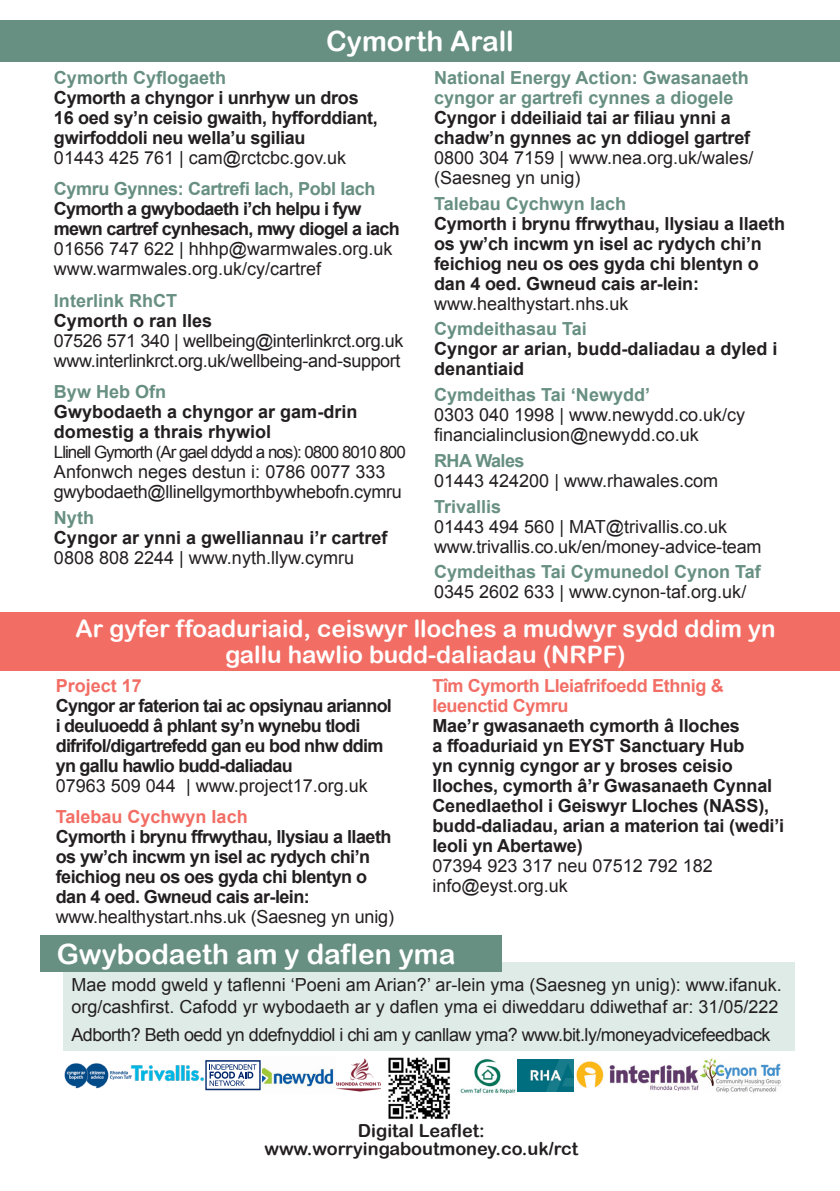
<style>
.page{position:relative;width:840px;height:1191px;background:#fff}
.page>*{position:absolute;margin:0;border:0;box-sizing:border-box;transform-origin:0 0}
.text{font:28px "Arial Rounded MT Bold";color:#fff}
.white_title{font:28px "Arial Rounded MT Bold";color:#fff}
.text-2{font:24px/26px "Arial Rounded MT Bold";color:#fff;text-align:center}
.centred_bold_text{font:700 18px/20px "Arial";letter-spacing:-.01em;color:#231f20}
.text-3{font:18px/22px "Arial";color:#231f20}
.centred_bold_text-2{font:18px/20px "Arial";color:#231f20}
.grey_address_title{font:700 18px/20px "Arial";letter-spacing:-.01em;color:#231f20}
.centred_bold_text-3{font:700 18px/20px "Arial";letter-spacing:-.03em;color:#231f20}
.centred_bold_text-4{font:18px/20px "Arial";letter-spacing:-.02em;color:#231f20}
.centred_bold_text-5{font:700 18px/20px "Arial";letter-spacing:-.04em;color:#231f20}
.grey_address_title-2{font:700 18px/20px "Arial";letter-spacing:-.04em;color:#231f20}
.centred_bold_text-6{font:700 18px "Arial";color:#678f82}
.text-4{font:18px "Arial";letter-spacing:-.03em;color:#231f20}
.centred_text{font:18px/20px "Arial";color:#231f20}
.t1{font:18px/18px "Arial Rounded MT Bold";color:#231f20;text-align:center}
.grey_address_title-3{font:700 18px "Arial";color:#f26e65}
.grey_address_title-4{font:700 18px "Arial";color:#678f82}
.centred_bold_text-7{font:700 18px "Arial";letter-spacing:-.03em;color:#678f82}
.centred_bold_text-8{font:17px "Arial";letter-spacing:-.06em;color:#231f20}
.s1{color:#678f82}
.s2{font-weight:700;color:#678f82}
.s3{font-weight:700}
.s4{font-weight:400}
.s5{color:#f26e65}
</style>
<div class="page">
<div style="left:0;top:21px;width:839px;height:41px;background:#678f82"></div>
<div style="left:0;top:612px;width:839px;height:58px;background:#f26e65"></div>
<div style="left:63px;top:962px;width:731px;height:89px;background:#dfebe7"></div>
<div style="left:40px;top:935px;width:461px;height:37px;background:#678f82"></div>
<img style="left:64px;top:1063px;width:64px;height:26px">
<svg style="left:206px;top:1060px;width:54px;height:30px"></svg>
<img style="left:460px;top:1058px;width:61px;height:36px">
<img style="left:700px;top:1058px;width:82px;height:35px">
<img style="left:128px;top:1060px;width:78px;height:31px">
<img style="left:336px;top:1058px;width:45px;height:34px">
<img style="left:517px;top:1059px;width:56px;height:32px">
<img style="left:263px;top:1067px;width:71px;height:20px">
<img style="left:576px;top:1061px;width:123px;height:29px">
<img style="left:388px;top:1057px;width:62px;height:62px">
<p class="white_title" style="left:326px;top:24px;width:189px">Cymorth Arall</p>
<p class="centred_bold_text-6" style="left:54px;top:66px;width:174px">Cymorth Cyflogaeth</p>
<p class="centred_bold_text" style="left:54px;top:88px;width:325px">Cymorth a chyngor i unrhyw un dros<br>16 oed sy’n ceisio gwaith, hyfforddiant, gwirfoddoli neu wella’u sgiliau</p>
<p class="centred_bold_text-2" style="left:54px;top:148px;width:293px">01443 425 761 | cam@rctcbc.gov.uk</p>
<p class="grey_address_title-2" style="left:54px;top:180px;width:347px"><span class="s1">Cymru Gynnes: Cartrefi Iach, Pobl Iach<br></span>Cymorth a gwybodaeth i’ch helpu i fyw mewn cartref cynhesach, mwy diogel a iach</p>
<p class="centred_bold_text-2" style="left:54px;top:239px;width:340px">01656 747 622 | hhhp@warmwales.org.uk www.warmwales.org.uk/cy/cartref</p>
<p class="centred_bold_text-4" style="left:54px;top:291px;width:351px"><span class="s2">Interlink RhCT<br></span><span class="s3">Cymorth o ran lles<br></span>07526 571 340 | wellbeing@interlinkrct.org.uk www.interlinkrct.org.uk/wellbeing-and-support</p>
<p class="centred_bold_text" style="left:54px;top:382px;width:305px"><span class="s1">Byw Heb Ofn<br></span>Gwybodaeth a chyngor ar gam-drin domestig a thrais rhywiol</p>
<p class="centred_bold_text-8" style="left:54px;top:441px;width:353px">Llinell Gymorth (Ar gael ddydd a nos): 0800 8010 800</p>
<p class="centred_bold_text-2" style="left:54px;top:462px;width:333px">Anfonwch neges destun i: 0786 0077 333</p>
<p class="centred_bold_text-4" style="left:54px;top:482px;width:349px">gwybodaeth@llinellgymorthbywhebofn.cymru</p>
<p class="centred_bold_text-6" style="left:54px;top:505px;width:41px">Nyth</p>
<p class="centred_bold_text" style="left:54px;top:528px;width:335px">Cyngor ar ynni a gwelliannau i’r cartref</p>
<p class="centred_bold_text-2" style="left:54px;top:548px;width:301px">0808 808 2244 | www.nyth.llyw.cymru</p>
<p class="grey_address_title" style="left:434px;top:68px;width:317px"><span class="s1">National Energy Action: Gwasanaeth cyngor ar gartrefi cynnes a diogele </span>Cyngor i ddeiliaid tai ar filiau ynni a chadw’n gynnes ac yn ddiogel gartref</p>
<p class="centred_bold_text-2" style="left:434px;top:148px;width:320px">0800 304 7159 | www.nea.org.uk/wales/ (Saesneg yn unig)</p>
<p class="grey_address_title-4" style="left:434px;top:191px;width:193px">Talebau Cychwyn Iach</p>
<p class="centred_bold_text" style="left:434px;top:214px;width:352px">Cymorth i brynu ffrwythau, llysiau a llaeth os yw’ch incwm yn isel ac rydych chi’n feichiog neu os oes gyda chi blentyn o dan 4 oed. Gwneud cais ar-lein: <span class="s4">www.healthystart.nhs.uk</span></p>
<p class="grey_address_title" style="left:434px;top:320px;width:345px"><span class="s1">Cymdeithasau Tai<br></span>Cyngor ar arian, budd-daliadau a dyled i denantiaid</p>
<p class="centred_bold_text-6" style="left:434px;top:383px;width:217px">Cymdeithas Tai ‘Newydd’</p>
<p class="text-3" style="left:434px;top:404px;width:312px">0303 040 1998 | www.newydd.co.uk/cy</p>
<p class="text-3" style="left:434px;top:424px;width:266px">financialinclusion@newydd.co.uk</p>
<p class="centred_bold_text-7" style="left:434px;top:448px;width:92px">RHA Wales</p>
<p class="text-3" style="left:434px;top:470px;width:285px">01443 424200 | www.rhawales.com</p>
<p class="centred_bold_text-6" style="left:434px;top:494px;width:69px">Trivallis</p>
<p class="text-3" style="left:434px;top:516px;width:329px;line-height:20px">01443 494 560 | MAT@trivallis.co.uk www.trivallis.co.uk/en/money-advice-team</p>
<p class="centred_bold_text-6" style="left:434px;top:560px;width:328px">Cymdeithas Tai Cymunedol Cynon Taf</p>
<p class="text-3" style="left:434px;top:581px;width:313px">0345 2602 633 | www.cynon-taf.org.uk/</p>
<p class="text-2" style="left:76px;top:615px;width:701px">Ar gyfer ffoaduriaid, ceiswyr lloches a mudwyr sydd ddim yn gallu hawlio budd-daliadau (NRPF)</p>
<p class="grey_address_title-3" style="left:56px;top:673px;width:88px">Project 17</p>
<p class="centred_bold_text-5" style="left:56px;top:696px;width:337px">Cyngor ar faterion tai ac opsiynau ariannol i deuluoedd â phlant sy’n wynebu tlodi difrifol/digartrefedd gan eu bod nhw ddim yn gallu hawlio budd-daliadau</p>
<p class="centred_text" style="left:56px;top:775px;width:313px">07963 509 044 | www.project17.org.uk</p>
<p class="grey_address_title-3" style="left:56px;top:805px;width:193px">Talebau Cychwyn Iach</p>
<p class="centred_bold_text-3" style="left:56px;top:827px;width:339px">Cymorth i brynu ffrwythau, llysiau a llaeth os yw’ch incwm yn isel ac rydych chi’n feichiog neu os oes gyda chi blentyn o dan 4 oed. Gwneud cais ar-lein: <span class="s4">www.healthystart.nhs.uk (Saesneg yn unig)</span></p>
<p class="centred_bold_text" style="left:432px;top:676px;width:353px"><span class="s5">Tîm Cymorth Lleiafrifoedd Ethnig &amp; Ieuenctid Cymru<br></span>Mae’r gwasanaeth cymorth â lloches<br>a ffoaduriaid yn EYST Sanctuary Hub<br>yn cynnig cyngor ar y broses ceisio lloches, cymorth â’r Gwasanaeth Cynnal Cenedlaethol i Geiswyr Lloches (NASS), budd-daliadau, arian a materion tai (wedi’i leoli yn Abertawe)</p>
<p class="centred_text" style="left:432px;top:855px;width:282px">07394 923 317 neu 07512 792 182 info@eyst.org.uk</p>
<p class="text" style="left:57px;top:937px;width:400px">Gwybodaeth am y daflen yma</p>
<p class="text-3" style="left:71px;top:974px;width:711px">Mae modd gweld y taflenni ‘Poeni am Arian?’ ar-lein yma (Saesneg yn unig): www.ifanuk. org/cashfirst. Cafodd yr wybodaeth ar y daflen yma ei diweddaru ddiwethaf ar: 31/05/222</p>
<p class="text-4" style="left:71px;top:1023px;width:700px">Adborth? Beth oedd yn ddefnyddiol i chi am y canllaw yma? www.bit.ly/moneyadvicefeedback</p>
<p class="t1" style="left:264px;top:1121px;width:315px">Digital Leaflet: www.worryingaboutmoney.co.uk/rct</p>
</div>
